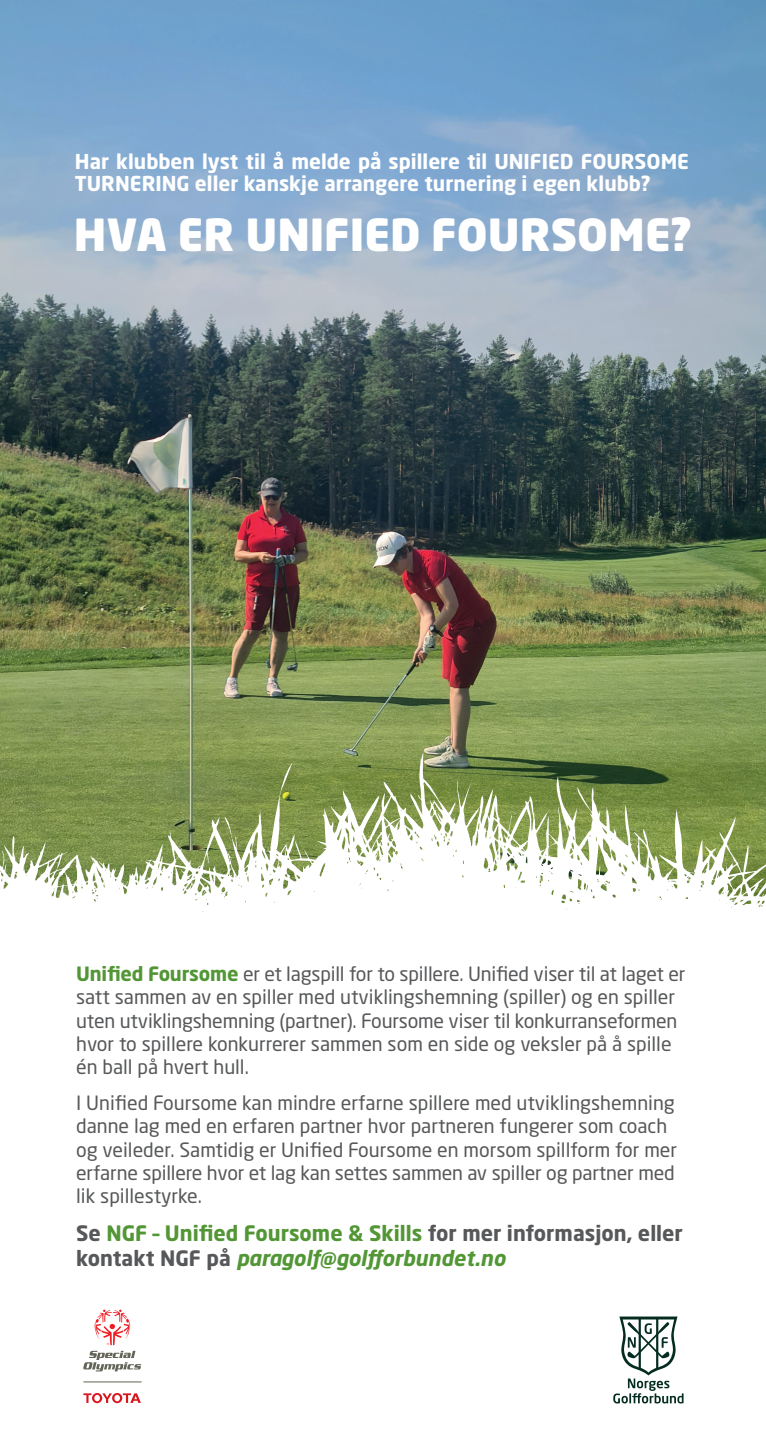
<style>
.page{position:relative;width:766px;height:1446px;background:#fff}
.page>*{position:absolute;margin:0;border:0;box-sizing:border-box;transform-origin:0 0}
.t1{font:900 43.65px "Neo Sans Std";color:#fff}
.t2{font:700 21px/25.2px "Neo Sans Std";color:#57585a}
.t3{font:700 20.25px/21.9px "Neo Sans Std";color:#fff}
.t4{font:19.5px/23.4px "Neo Sans Std";color:#57585a}
.s1{font-weight:700;color:#529635}
.s2{color:#529635}
.s3{font-style:italic;color:#529635}
</style>
<div class="page">
<img style="left:0;top:0;width:765px;height:753px">
<svg style="left:0;top:753px;width:765px;height:159px"></svg>
<svg style="left:613px;top:1316px;width:70px;height:87px"></svg>
<hr style="left:84px;top:1381px;width:57px;height:1px;background:#636358">
<svg style="left:83px;top:1351px;width:58px;height:20px"></svg>
<svg style="left:94px;top:1309px;width:37px;height:36px"></svg>
<svg style="left:83px;top:1393px;width:58px;height:10px"></svg>
<p class="t3" style="left:75px;top:150px;width:615px">Har klubben lyst til å melde på spillere til UNIFIED FOURSOME<br>TURNERING eller kanskje arrangere turnering i egen klubb?</p>
<h1 class="t1" style="left:74px;top:206px;width:619px">HVA ER UNIFIED FOURSOME?</h1>
<p class="t4" style="left:76px;top:961px;width:610px"><span class="s1">Unified Foursome</span> er et lagspill for to spillere. Unified viser til at laget er satt sammen av en spiller med utviklingshemning (spiller) og en spiller uten utviklingshemning (partner). Foursome viser til konkurranseformen hvor to spillere konkurrerer sammen som en side og veksler på å spille én ball på hvert hull.</p>
<p class="t4" style="left:76px;top:1090px;width:602px">I Unified Foursome kan mindre erfarne spillere med utviklingshemning danne lag med en erfaren partner hvor partneren fungerer som coach og veileder. Samtidig er Unified Foursome en morsom spillform for mer erfarne spillere hvor et lag kan settes sammen av spiller og partner med lik spillestyrke.</p>
<p class="t2" style="left:76px;top:1219px;width:608px">Se <span class="s2">NGF – Unified Foursome &amp; Skills</span> for mer informasjon, eller kontakt NGF på <span class="s3">paragolf@golfforbundet.no</span></p>
</div>
